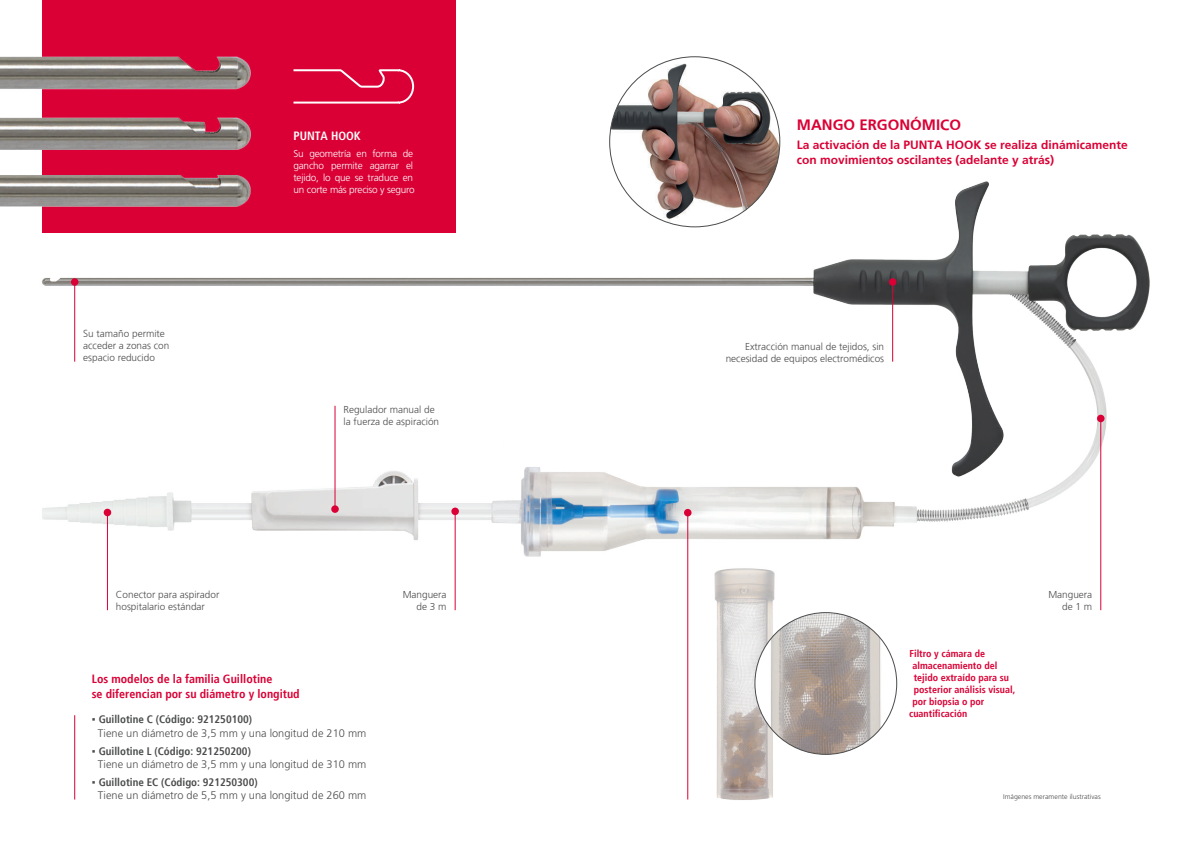
<style>
.page{position:relative;width:1191px;height:842px;background:#fff}
.page>*{position:absolute;margin:0;border:0;box-sizing:border-box;transform-origin:0 0}
.t1{font:700 15px "Frutiger";color:#da0035}
.t2{font:700 12px/14.4px "Frutiger";color:#da0035}
.t3{font:700 condensed 12px/15px "Frutiger";color:#da0035}
.t4{font:700 condensed 12px "Frutiger";color:#fff}
.t5{font:300 11px "Frutiger LT Std";color:#4b4c4d}
.t6{font:700 condensed 11px "Frutiger";color:#4b4c4d}
.t7{font:300 10px/12px "Frutiger";color:#4b4c4d}
.t8{font:700 condensed 10px "Frutiger";color:#da0035}
.t9{font:300 10px/12px "Frutiger LT Std";letter-spacing:-.02em;color:#fff}
.t10{font:300 7px "Frutiger LT Std";color:#4b4c4d}
.s1{font-family:"Arial";font-weight:400;font-stretch:normal}
</style>
<div class="page">
<img style="left:0;top:0;width:1150px;height:800px">
<hr style="left:74px;top:282px;width:1px;height:80px;background:#da0035">
<div style="left:71px;top:278px;width:7px;height:8px;background:#da0035;border-radius:50%"></div>
<hr style="left:334px;top:406px;width:1px;height:103px;background:#da0035">
<div style="left:331px;top:505px;width:8px;height:8px;background:#da0035;border-radius:50%"></div>
<hr style="left:107px;top:512px;width:1px;height:98px;background:#da0035">
<div style="left:104px;top:509px;width:7px;height:7px;background:#da0035;border-radius:50%"></div>
<hr style="left:454px;top:511px;width:1px;height:99px;background:#da0035">
<div style="left:451px;top:508px;width:8px;height:7px;background:#da0035;border-radius:50%"></div>
<hr style="left:1100px;top:418px;width:1px;height:192px;background:#da0035">
<div style="left:1097px;top:415px;width:7px;height:7px;background:#da0035;border-radius:50%"></div>
<svg style="left:291px;top:68px;width:124px;height:37px;background:#de1f4d"></svg>
<hr style="left:74px;top:715px;width:1px;height:84px;background:#da0035">
<img style="left:755px;top:613px;width:141px;height:141px;border-radius:71px">
<img style="left:609px;top:57px;width:171px;height:170px;border-radius:83px">
<hr style="left:687px;top:512px;width:1px;height:287px;background:#da0035">
<div style="left:684px;top:509px;width:7px;height:7px;background:#da0035;border-radius:50%"></div>
<hr style="left:892px;top:282px;width:1px;height:80px;background:#da0035">
<div style="left:889px;top:278px;width:7px;height:8px;background:#da0035;border-radius:50%"></div>
<p class="t7" style="left:83px;top:328px;width:88px">Su tamaño permite acceder a zonas con espacio reducido</p>
<p class="t4" style="left:293px;top:129px;width:69px">PUNTA HOOK</p>
<p class="t9" style="left:293px;top:148px;width:123px">Su geometría en forma de gancho permite agarrar el tejido, lo que se traduce en un corte más preciso y seguro</p>
<p class="t7" style="left:343px;top:404px;width:97px">Regulador manual de la fuerza de aspiración</p>
<h1 class="t1" style="left:797px;top:116px;width:166px">MANGO ERGONÓMICO</h1>
<p class="t2" style="left:797px;top:138px;width:332px">La activación de la PUNTA HOOK se realiza dinámicamente con movimientos oscilantes (adelante y atrás)</p>
<p class="t7" style="left:725px;top:340px;width:160px;text-align:right">Extracción manual de tejidos, sin necesidad de equipos electromédicos</p>
<p class="t7" style="left:116px;top:589px;width:105px">Conector para aspirador hospitalario estándar</p>
<p class="t7" style="left:403px;top:589px;width:45px;text-align:right">Manguera de 3 m</p>
<p class="t7" style="left:1048px;top:589px;width:45px;text-align:right">Manguera de 1 m</p>
<p class="t3" style="left:92px;top:671px;width:209px">Los modelos de la familia Guillotine<br>se diferencian por su diámetro y longitud</p>
<p class="t6" style="left:92px;top:713px;width:162px"><span class="s1">▪</span> Guillotine C (Código: 921250100)</p>
<p class="t5" style="left:98px;top:727px;width:270px">Tiene un diámetro de 3,5 mm y una longitud de 210 mm</p>
<p class="t6" style="left:92px;top:744px;width:161px"><span class="s1">▪</span> Guillotine L (Código: 921250200)</p>
<p class="t5" style="left:98px;top:758px;width:270px">Tiene un diámetro de 3,5 mm y una longitud de 310 mm</p>
<p class="t6" style="left:92px;top:776px;width:167px"><span class="s1">▪</span> Guillotine EC (Código: 921250300)</p>
<p class="t5" style="left:98px;top:789px;width:270px">Tiene un diámetro de 5,5 mm y una longitud de 260 mm</p>
<p class="t8" style="left:909px;top:648px;width:77px">Filtro y cámara de</p>
<p class="t8" style="left:912px;top:660px;width:86px">almacenamiento del</p>
<p class="t8" style="left:913px;top:672px;width:97px">tejido extraído para su</p>
<p class="t8" style="left:913px;top:684px;width:103px">posterior análisis visual,</p>
<p class="t8" style="left:912px;top:696px;width:74px">por biopsia o por</p>
<p class="t8" style="left:909px;top:708px;width:60px">cuantificación</p>
<p class="t10" style="left:1003px;top:793px;width:99px">Imágenes meramente ilustrativas</p>
</div>
